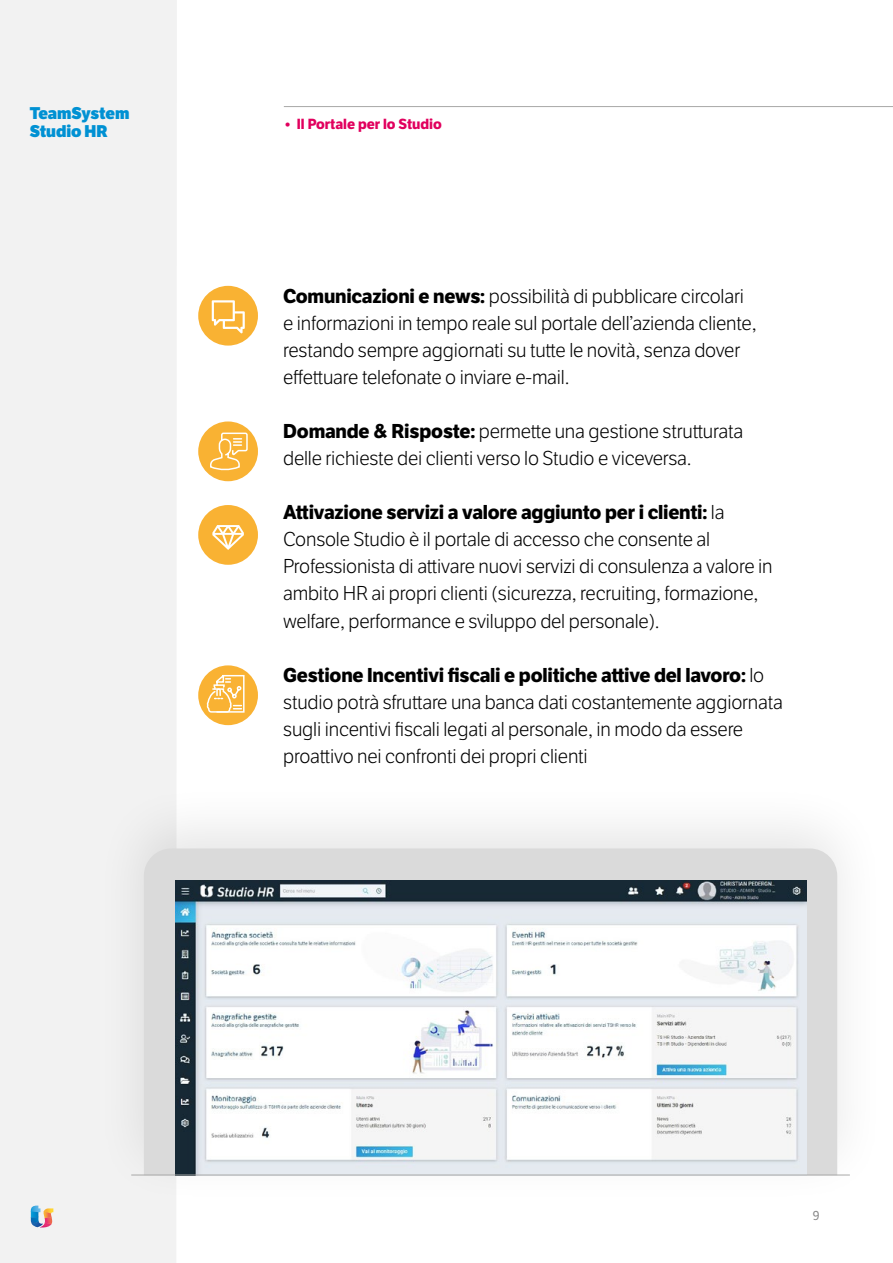
<style>
.page{position:relative;width:893px;height:1263px;background:#fff}
.page>*{position:absolute;margin:0;border:0;box-sizing:border-box;transform-origin:0 0}
.t1{font:300 19.5px/27px "LFT Etica";letter-spacing:-.01em;color:#000}
.t2{font:800 16.5px/18px "LFT Etica";color:#0091d3}
.t3{font:700 14.25px "LFT Etica";color:#e1005e}
.t4{font:12.75px "LFT Etica";color:#878787}
.s1{font-weight:700}
</style>
<div class="page">
<div style="left:0;top:0;width:177px;height:1263px;background:#f2f2f2"></div>
<hr style="left:284px;top:106px;width:609px;height:1px;background:#a8a8a7">
<div style="left:93px;top:780px;width:794px;height:428px;background:#000;opacity:.1"></div>
<div style="left:144px;top:848px;width:693px;height:327px;background:#dadada"></div>
<div style="left:198px;top:286px;width:60px;height:60px;background:#f9b233;border-radius:50%"></div>
<div style="left:198px;top:505px;width:60px;height:60px;background:#f9b233;border-radius:50%"></div>
<div style="left:198px;top:665px;width:60px;height:60px;background:#f9b233;border-radius:50%"></div>
<svg style="left:212px;top:300px;width:33px;height:33px"></svg>
<div style="left:198px;top:421px;width:60px;height:60px;background:#f9b233;border-radius:50%"></div>
<svg style="left:206px;top:673px;width:39px;height:43px"></svg>
<svg style="left:212px;top:525px;width:32px;height:25px"></svg>
<svg style="left:210px;top:432px;width:38px;height:38px"></svg>
<img style="left:175px;top:880px;width:631px;height:295px">
<hr style="left:131px;top:1175px;width:719px;height:1px;background:#a8a8a7">
<svg style="left:31px;top:1205px;width:22px;height:22px"></svg>
<p class="t2" style="left:30px;top:105px;width:101px">TeamSystem<br>Studio HR</p>
<p class="t3" style="left:284px;top:116px;width:159px">• Il Portale per lo Studio</p>
<p class="t1" style="left:283px;top:284px;width:475px"><span class="s1">Comunicazioni e news:</span> possibilità di pubblicare circolari e informazioni in tempo reale sul portale dell’azienda cliente, restando sempre aggiornati su tutte le novità, senza dover effettuare telefonate o inviare e-mail.</p>
<p class="t1" style="left:283px;top:419px;width:462px"><span class="s1">Domande &amp; Risposte:</span> permette una gestione strutturata delle richieste dei clienti verso lo Studio e viceversa.</p>
<p class="t1" style="left:283px;top:500px;width:491px"><span class="s1">Attivazione servizi a valore aggiunto per i clienti:</span> la Console Studio è il portale di accesso che consente al Professionista di attivare nuovi servizi di consulenza a valore in ambito HR ai propri clienti (sicurezza, recruiting, formazione, welfare, performance e sviluppo del personale).</p>
<p class="t1" style="left:283px;top:662px;width:501px"><span class="s1">Gestione Incentivi fiscali e politiche attive del lavoro:</span> lo studio potrà sfruttare una banca dati costantemente aggiornata sugli incentivi fiscali legati al personale, in modo da essere proattivo nei confronti dei propri clienti</p>
<p class="t4" style="left:813px;top:1208px;width:8px">9</p>
</div>
